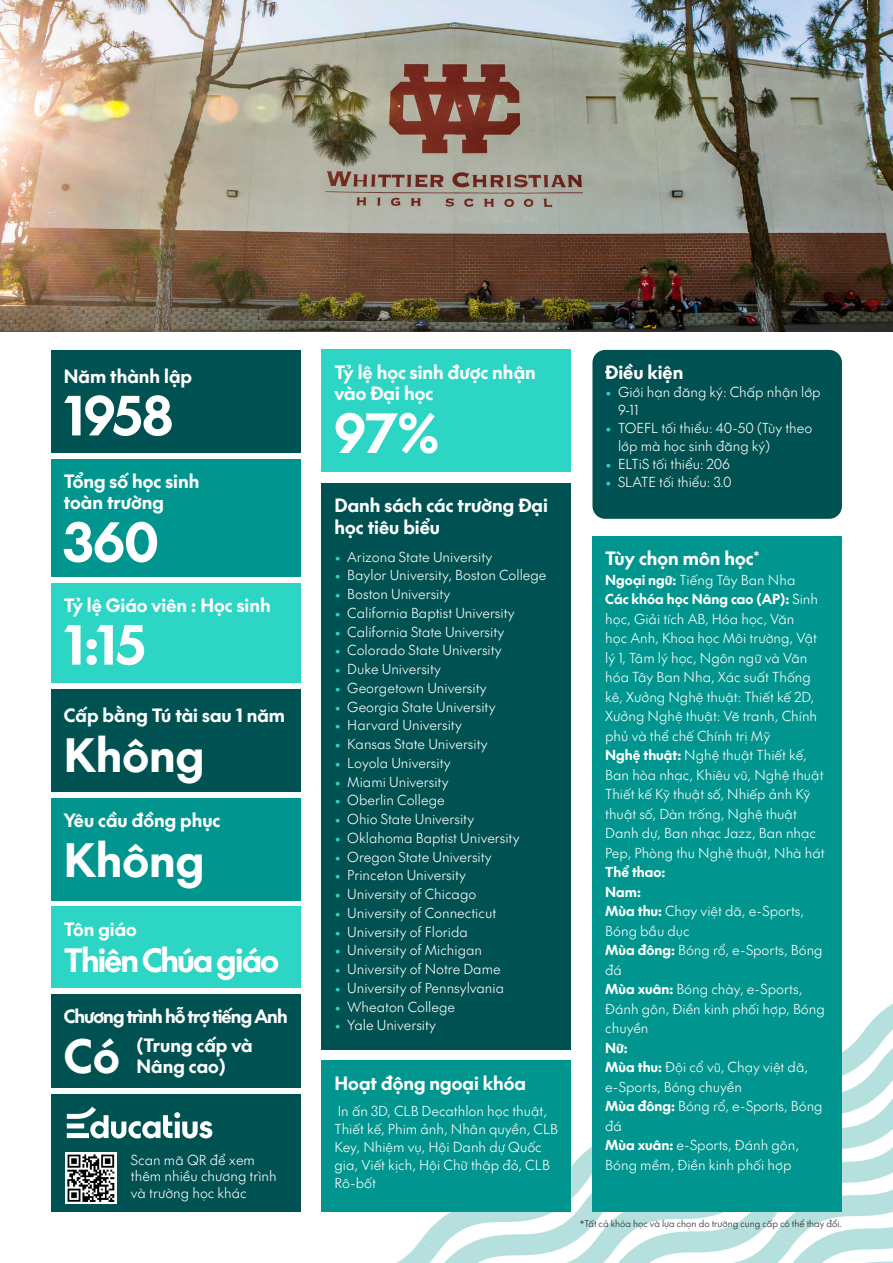
<style>
.page{position:relative;width:893px;height:1263px;background:#fff}
.page>*{position:absolute;margin:0;border:0;box-sizing:border-box;transform-origin:0 0}
.t1{font:52.5px "SVN The Future Bold";color:#fff}
.t2{font:45px "SVN The Future Bold";color:#fff}
.t3{font:31.5px "SVN The Future Bold";letter-spacing:-.06em;color:#fff}
.t4{font:18px/22.5px "SVN The Future Bold";color:#fff}
.t5{font:18px "SVN The Future Bold";letter-spacing:-.05em;color:#fff}
.t6{font:13.5px/19.5px "SVN The Future Light";color:#fff}
.t7{font:13.5px "SVN The Future Bold";color:#fff}
.Student_options{font:9px "SVN The Future Light";color:#231f20}
.s1{font-family:"The Future";font-weight:300;color:#2cd5c4}
.s2{font-family:"SVN The Future Bold"}
</style>
<div class="page">
<svg style="left:396px;top:1004px;width:497px;height:259px"></svg>
<div style="left:322px;top:483px;width:249px;height:567px;background:#005151"></div>
<div style="left:592px;top:350px;width:250px;height:169px;background:#005151;border-radius:13px"></div>
<div style="left:592px;top:536px;width:250px;height:676px;background:#00968f"></div>
<div style="left:322px;top:1060px;width:249px;height:152px;background:#00968f"></div>
<div style="left:322px;top:350px;width:249px;height:122px;background:#2cd5c4"></div>
<div style="left:51px;top:459px;width:249px;height:118px;background:#00968f"></div>
<div style="left:51px;top:583px;width:249px;height:100px;background:#2cd5c4"></div>
<div style="left:51px;top:689px;width:249px;height:103px;background:#005151"></div>
<div style="left:51px;top:907px;width:249px;height:81px;background:#2cd5c4"></div>
<div style="left:51px;top:798px;width:249px;height:103px;background:#00968f"></div>
<div style="left:51px;top:350px;width:249px;height:102px;background:#005151"></div>
<div style="left:51px;top:1094px;width:249px;height:118px;background:#005151"></div>
<div style="left:51px;top:994px;width:249px;height:94px;background:#005151"></div>
<img style="left:66px;top:1153px;width:51px;height:50px">
<svg style="left:67px;top:1107px;width:145px;height:31px"></svg>
<img style="left:0;top:0;width:893px;height:332px">
<p class="t4" style="left:64px;top:363px;width:130px">Năm thành lập</p>
<p class="t1" style="left:64px;top:373px;width:110px">1958</p>
<p class="t4" style="left:64px;top:468px;width:137px">Tổng số học sinh</p>
<p class="t4" style="left:64px;top:490px;width:102px">toàn trường</p>
<p class="t1" style="left:64px;top:500px;width:96px">360</p>
<p class="t4" style="left:64px;top:593px;width:208px">Tỷ lệ Giáo viên : Học sinh</p>
<p class="t1" style="left:64px;top:602px;width:83px">1:15</p>
<p class="t4" style="left:64px;top:703px;width:223px">Cấp bằng Tú tài sau 1 năm</p>
<p class="t2" style="left:64px;top:719px;width:142px">Không</p>
<p class="t4" style="left:64px;top:808px;width:158px">Yêu cầu đồng phục</p>
<p class="t2" style="left:64px;top:823px;width:142px">Không</p>
<p class="t4" style="left:64px;top:916px;width:75px">Tôn giáo</p>
<p class="t3" style="left:64px;top:935px;width:217px">Thiên Chúa giáo</p>
<p class="t5" style="left:64px;top:1002px;width:225px">Chương trình hỗ trợ tiếng Anh</p>
<p class="t2" style="left:64px;top:1019px;width:57px">Có</p>
<p class="t4" style="left:136px;top:1033px;width:118px;line-height:21px">(Trung cấp và<br>Nâng cao)</p>
<p class="t6" style="left:131px;top:1151px;width:147px;line-height:16.2px">Scan mã QR để xem thêm nhiều chương trình và trường học khác</p>
<p class="t4" style="left:334px;top:360px;width:203px;line-height:21.6px">Tỷ lệ học sinh được nhận vào Đại học</p>
<p class="t1" style="left:334px;top:391px;width:106px">97%</p>
<p class="t4" style="left:334px;top:492px;width:215px">Danh sách các trường Đại học tiêu biểu</p>
<p class="t6" style="left:334px;top:546px;width:159px"><span class="s1">•</span> Arizona State University</p>
<p class="t6" style="left:334px;top:565px;width:214px"><span class="s1">•</span> Baylor University, Boston College</p>
<p class="t6" style="left:334px;top:583px;width:117px"><span class="s1">•</span> Boston University</p>
<p class="t6" style="left:334px;top:602px;width:182px"><span class="s1">•</span> California Baptist University</p>
<p class="t6" style="left:334px;top:621px;width:171px"><span class="s1">•</span> California State University</p>
<p class="t6" style="left:334px;top:640px;width:169px"><span class="s1">•</span> Colorado State University</p>
<p class="t6" style="left:334px;top:658px;width:108px"><span class="s1">•</span> Duke University</p>
<p class="t6" style="left:334px;top:677px;width:154px"><span class="s1">•</span> Georgetown University</p>
<p class="t6" style="left:334px;top:696px;width:162px"><span class="s1">•</span> Georgia State University</p>
<p class="t6" style="left:334px;top:715px;width:129px"><span class="s1">•</span> Harvard University</p>
<p class="t6" style="left:334px;top:733px;width:155px"><span class="s1">•</span> Kansas State University</p>
<p class="t6" style="left:334px;top:752px;width:118px"><span class="s1">•</span> Loyola University</p>
<p class="t6" style="left:334px;top:771px;width:115px"><span class="s1">•</span> Miami University</p>
<p class="t6" style="left:334px;top:790px;width:112px"><span class="s1">•</span> Oberlin College</p>
<p class="t6" style="left:334px;top:808px;width:141px"><span class="s1">•</span> Ohio State University</p>
<p class="t6" style="left:334px;top:827px;width:186px"><span class="s1">•</span> Oklahoma Baptist University</p>
<p class="t6" style="left:334px;top:846px;width:159px"><span class="s1">•</span> Oregon State University</p>
<p class="t6" style="left:334px;top:865px;width:133px"><span class="s1">•</span> Princeton University</p>
<p class="t6" style="left:334px;top:883px;width:143px"><span class="s1">•</span> University of Chicago</p>
<p class="t6" style="left:334px;top:902px;width:163px"><span class="s1">•</span> University of Connecticut</p>
<p class="t6" style="left:334px;top:921px;width:135px"><span class="s1">•</span> University of Florida</p>
<p class="t6" style="left:334px;top:940px;width:149px"><span class="s1">•</span> University of Michigan</p>
<p class="t6" style="left:334px;top:958px;width:168px"><span class="s1">•</span> University of Notre Dame</p>
<p class="t6" style="left:334px;top:977px;width:171px"><span class="s1">•</span> University of Pennsylvania</p>
<p class="t6" style="left:334px;top:996px;width:122px"><span class="s1">•</span> Wheaton College</p>
<p class="t6" style="left:334px;top:1015px;width:103px"><span class="s1">•</span> Yale University</p>
<p class="t4" style="left:334px;top:1070px;width:193px">Hoạt động ngoại khóa</p>
<p class="t6" style="left:334px;top:1101px;width:225px;line-height:18px">In ấn 3D, CLB Decathlon học thuật,<br>Thiết kế, Phim ảnh, Nhân quyền, CLB<br>Key, Nhiệm vụ, Hội Danh dự Quốc gia, Viết kịch, Hội Chữ thập đỏ, CLB<br>Rô-bốt</p>
<p class="t4" style="left:605px;top:359px;width:80px">Điều kiện</p>
<p class="t6" style="left:618px;top:382px;width:204px;line-height:18px;text-indent:-13px"><span class="s1">•</span> Giới hạn đăng ký: Chấp nhận lớp<br>9-11</p>
<p class="t6" style="left:618px;top:418px;width:196px;line-height:18px;text-indent:-13px"><span class="s1">•</span> TOEFL tối thiểu: 40-50 (Tùy theo lớp mà học sinh đăng ký)</p>
<p class="t6" style="left:605px;top:453px;width:126px"><span class="s1">•</span> ELTiS tối thiểu: 206</p>
<p class="t6" style="left:605px;top:471px;width:128px"><span class="s1">•</span> SLATE tối thiểu: 3.0</p>
<p class="t4" style="left:605px;top:546px;width:156px">Tùy chọn môn học<sup>*</sup></p>
<p class="t6" style="left:605px;top:569px;width:192px"><span class="s2">Ngoại ngữ:</span> Tiếng Tây Ban Nha</p>
<p class="t6" style="left:605px;top:589px;width:214px"><span class="s2">Các khóa học Nâng cao (AP):</span> Sinh học, Giải tích AB, Hóa học, Văn học Anh, Khoa học Môi trường, Vật lý 1, Tâm lý học, Ngôn ngữ và Văn hóa Tây Ban Nha, Xác suất Thống kê, Xưởng Nghệ thuật: Thiết kế 2D,<br>Xưởng Nghệ thuật: Vẽ tranh, Chính phủ và thể chế Chính trị Mỹ</p>
<p class="t6" style="left:605px;top:745px;width:221px"><span class="s2">Nghệ thuật:</span> Nghệ thuật Thiết kế,<br>Ban hòa nhạc, Khiêu vũ, Nghệ thuật<br>Thiết kế Kỹ thuật số, Nhiếp ảnh Kỹ thuật số, Dàn trống, Nghệ thuật<br>Danh dự, Ban nhạc Jazz, Ban nhạc<br>Pep, Phòng thu Nghệ thuật, Nhà hát</p>
<p class="t7" style="left:605px;top:861px;width:62px">Thể thao:</p>
<p class="t7" style="left:605px;top:881px;width:37px">Nam:</p>
<p class="t6" style="left:605px;top:901px;width:200px"><span class="s2">Mùa thu:</span> Chạy việt dã, e-Sports,<br>Bóng bầu dục</p>
<p class="t6" style="left:605px;top:940px;width:219px"><span class="s2">Mùa đông:</span> Bóng rổ, e-Sports, Bóng đá</p>
<p class="t6" style="left:605px;top:979px;width:221px"><span class="s2">Mùa xuân:</span> Bóng chày, e-Sports,<br>Đánh gôn, Điền kinh phối hợp, Bóng chuyền</p>
<p class="t7" style="left:605px;top:1037px;width:24px">Nữ:</p>
<p class="t6" style="left:605px;top:1057px;width:204px"><span class="s2">Mùa thu:</span> Đội cổ vũ, Chạy việt dã, e-Sports, Bóng chuyền</p>
<p class="t6" style="left:605px;top:1096px;width:219px"><span class="s2">Mùa đông:</span> Bóng rổ, e-Sports, Bóng đá</p>
<p class="t6" style="left:605px;top:1135px;width:195px"><span class="s2">Mùa xuân:</span> e-Sports, Đánh gôn,<br>Bóng mềm, Điền kinh phối hợp</p>
<p class="Student_options" style="left:580px;top:1217px;width:264px">*Tất cả khóa học và lựa chọn do trường cung cấp có thể thay đổi.</p>
</div>
